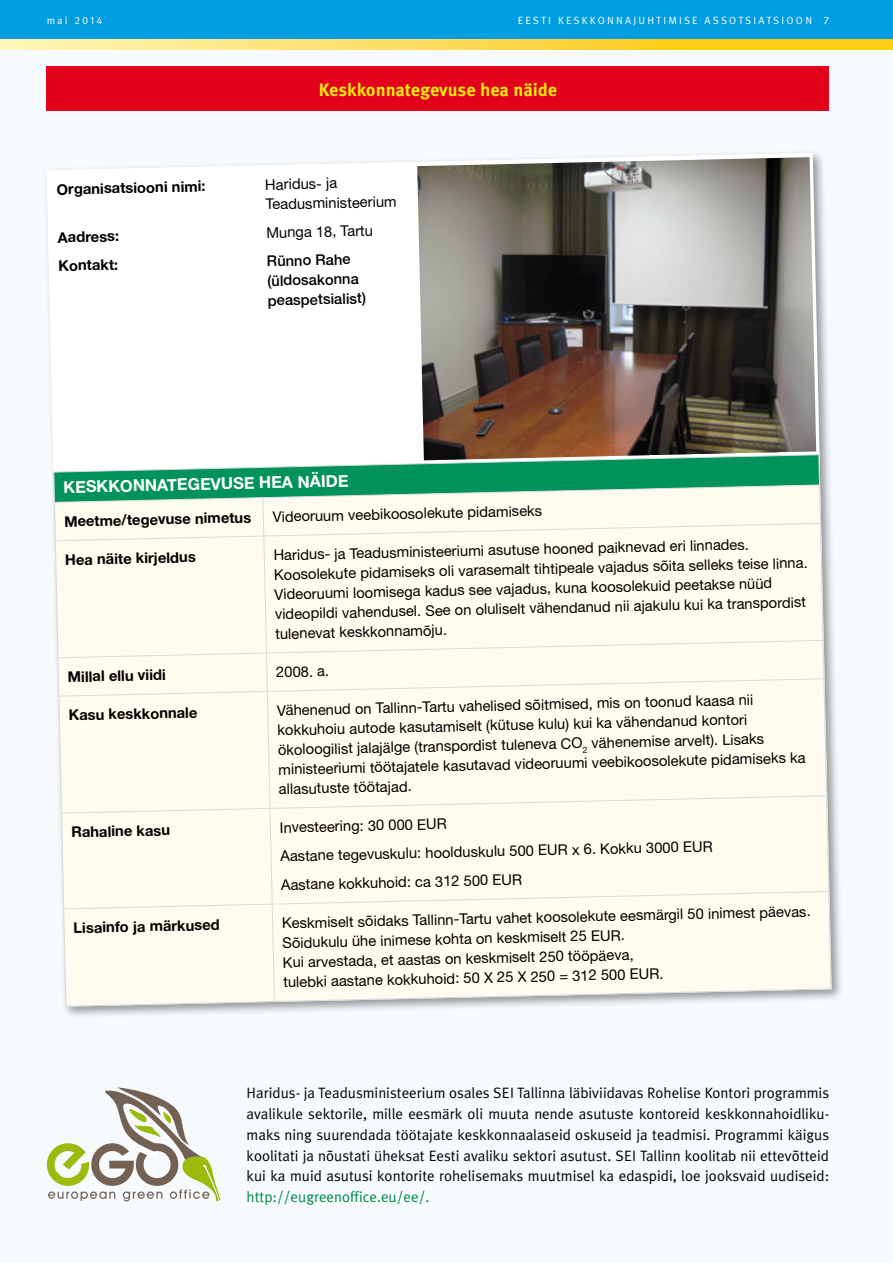
<style>
.page{position:relative;width:893px;height:1263px;background:#fff}
.page>*{position:absolute;margin:0;border:0;box-sizing:border-box;transform-origin:0 0}
.t1{font:700 18px "Meta Pro";color:#fcea0d}
.t2{font:700 16.35px "Helvetica Neue LT Std";color:#fff}
.t3{font:15px/20.9px "Meta Plus";color:#000;text-align:justify}
.t4{font:15px "Meta Plus";color:#008947}
.t5{font:14.7px/19.8px "Helvetica Neue LT Std";color:#000}
.t6{font:700 14.7px/28.3px "Helvetica Neue LT Std";color:#000}
.t7{font:500 14.7px/19.6px "Helvetica Neue LT Std";color:#000}
.t8{font:10.5px "Meta Pro";letter-spacing:.21em;color:#fff}
</style>
<div class="page">
<div style="left:0;top:40px;width:893px;height:1223px;background:#f6fafd"></div>
<div style="left:47px;top:66px;width:782px;height:45px;background:#e2001a"></div>
<svg style="left:47px;top:1087px;width:174px;height:115px"></svg>
<hr style="left:0;top:40px;width:1px;height:1223px;background:#e8ebab">
<div style="left:0;top:0;width:893px;height:40px;background:#009ee0"></div>
<svg style="left:0;top:40px;width:893px;height:9px;background:#fedc58"></svg>
<div style="left:43px;top:149px;width:801px;height:870px;background:#000;opacity:.4"></div>
<div style="left:47px;top:153px;width:772px;height:319px;background:#fff"></div>
<svg style="left:53px;top:454px;width:779px;height:553px"></svg>
<img style="left:417px;top:157px;width:399px;height:303px">
<p class="t8" style="left:47px;top:14px;width:57px">MAI 2014</p>
<p class="t8" style="left:518px;top:14px;width:243px">EE STI KE SKK ONNAJUHTI MI SE ASSOT SIAT</p>
<p class="t8" style="left:773px;top:14px;width:57px">SI OON 7</p>
<p class="t6" style="left:56px;top:174px;width:150px;rotate:-1deg">Organisatsiooni nimi:</p>
<p class="t6" style="left:58px;top:223px;width:63px;rotate:-1deg">Aadress:<br>Kontakt:</p>
<p class="t1" style="left:319px;top:78px;width:240px">Keskkonnategevuse hea näide</p>
<p class="t5" style="left:265px;top:174px;width:133px;rotate:-1deg">Haridus- ja<br>Teadusministeerium</p>
<p class="t5" style="left:266px;top:222px;width:108px;rotate:-1deg">Munga 18, Tartu</p>
<p class="t7" style="left:267px;top:251px;width:100px;rotate:-1deg">Rünno Rahe (üldosakonna peaspetsialist)</p>
<p class="t2" style="left:63px;top:476px;width:287px;rotate:-1deg">KESKKONNATEGEVUSE HEA NÄIDE</p>
<p class="t6" style="left:64px;top:506px;width:188px;rotate:-1deg">Meetme/tegevuse nimetus</p>
<p class="t5" style="left:272px;top:506px;width:271px;rotate:-1deg">Videoruum veebikoosolekute pidamiseks</p>
<p class="t6" style="left:65px;top:545px;width:132px;rotate:-1deg">Hea näite kirjeldus</p>
<p class="t5" style="left:273px;top:544px;width:535px;rotate:-1deg">Haridus- ja Teadusministeeriumi asutuse hooned paiknevad eri linnades.<br>Koosolekute pidamiseks oli varasemalt tihtipeale vajadus sõita selleks teise linna.<br>Videoruumi loomisega kadus see vajadus, kuna koosolekuid peetakse nüüd videopildi vahendusel. See on oluliselt vähendanud nii ajakulu kui ka transpordist tulenevat keskkonnamõju.</p>
<p class="t6" style="left:68px;top:662px;width:100px;rotate:-1deg">Millal ellu viidi</p>
<p class="t5" style="left:276px;top:662px;width:55px;rotate:-1deg">2008. a.</p>
<p class="t6" style="left:68px;top:700px;width:130px;rotate:-1deg">Kasu keskkonnale</p>
<p class="t5" style="left:277px;top:699px;width:529px;rotate:-1deg">Vähenenud on Tallinn-Tartu vahelised sõitmised, mis on toonud kaasa nii kokkuhoiu autode kasutamiselt (kütuse kulu) kui ka vähendanud kontori ökoloogilist jalajälge (transpordist tuleneva CO<sub>2</sub> vähenemise arvelt). Lisaks ministeeriumi töötajatele kasutavad videoruumi veebikoosolekute pidamiseks ka allasutuste töötajad.</p>
<p class="t6" style="left:71px;top:817px;width:100px;rotate:-1deg">Rahaline kasu</p>
<p class="t5" style="left:279px;top:813px;width:434px;line-height:28.5px;rotate:-1deg">Investeering: 30 000 EUR<br>Aastane tegevuskulu: hoolduskulu 500 EUR x 6. Kokku 3000 EUR<br>Aastane kokkuhoid: ca 312 500 EUR</p>
<p class="t6" style="left:73px;top:913px;width:148px;rotate:-1deg">Lisainfo ja märkused</p>
<p class="t5" style="left:282px;top:912px;width:530px;rotate:-1deg">Keskmiselt sõidaks Tallinn-Tartu vahet koosolekute eesmärgil 50 inimest päevas.<br>Sõidukulu ühe inimese kohta on keskmiselt 25 EUR.<br>Kui arvestada, et aastas on keskmiselt 250 tööpäeva,<br>tulebki aastane kokkuhoid: 50 X 25 X 250 = 312 500 EUR.</p>
<p class="t3" style="left:247px;top:1082px;width:584px">Haridus- ja Teadusministeerium osales SEI Tallinna läbiviidavas Rohelise Kontori programmis avalikule sektorile, mille eesmärk oli muuta nende asutuste kontoreid keskkonnahoidliku&shy;maks ning suurendada töötajate keskkonnaalaseid oskuseid ja teadmisi. Programmi käigus koolitati ja nõustati üheksat Eesti avaliku sektori asutust. SEI Tallinn koolitab nii ettevõtteid kui ka muid asutusi kontorite rohelisemaks muutmisel ka edaspidi, loe jooksvaid uudiseid:</p>
<p class="t4" style="left:247px;top:1188px;width:184px">http://eugreenoffice.eu/ee/.</p>
</div>
